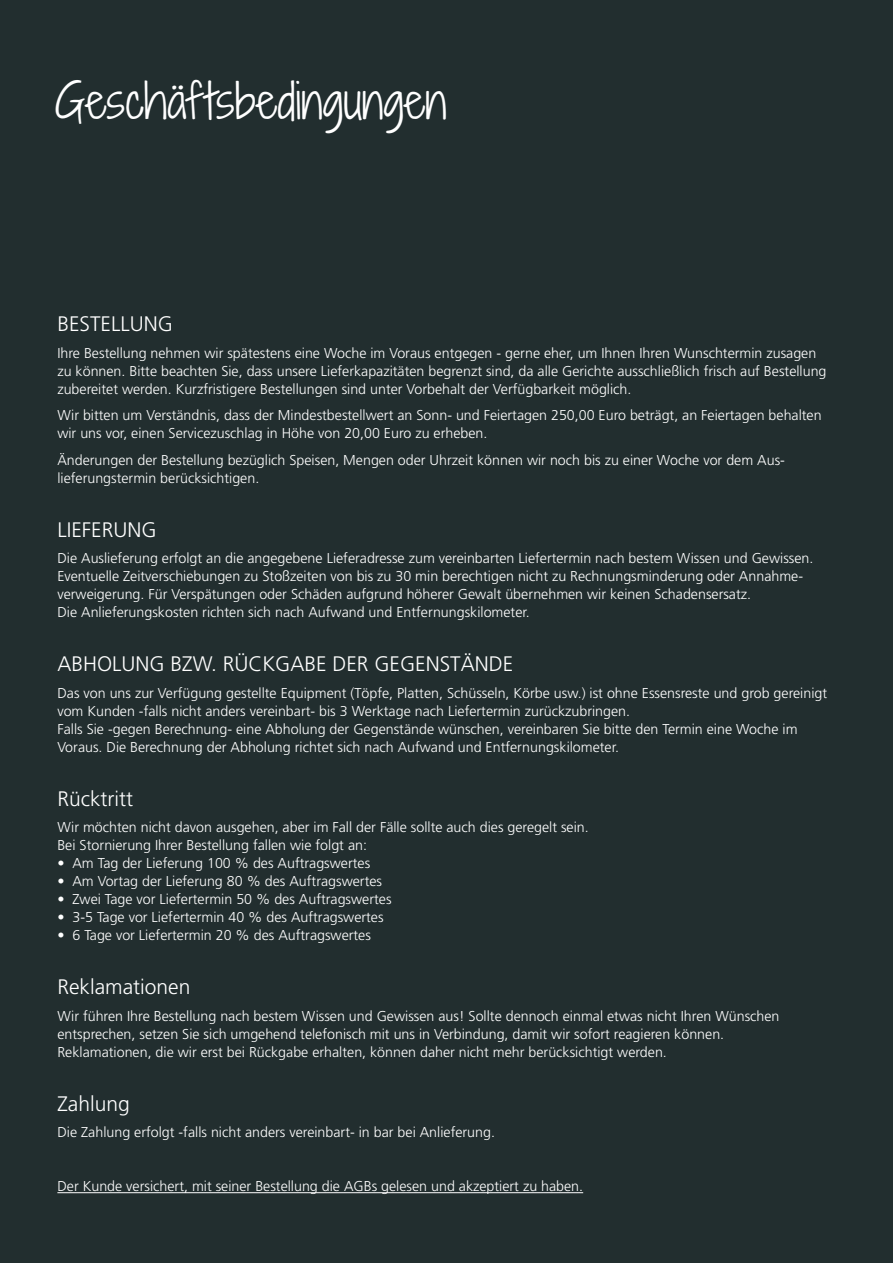
<style>
.page{position:relative;width:893px;height:1263px;background:#222e2f}
.page>*{position:absolute;margin:0;border:0;box-sizing:border-box;transform-origin:0 0}
.t1{font:300 46.5px "Shadows Into";color:#fff}
.t2{font:300 21px "Frutiger";color:#fff}
.t3{font:300 14.25px/18px "Frutiger";color:#fff}
</style>
<div class="page">
<hr style="left:57px;top:1192px;width:526px;height:1px;background:#fff">
<h1 class="t1" style="left:55px;top:67px;width:393px">Geschäftsbedingungen</h1>
<h2 class="t2" style="left:57px;top:312px;width:117px">BESTELLUNG</h2>
<p class="t3" style="left:57px;top:344px;width:771px">Ihre Bestellung nehmen wir spätestens eine Woche im Voraus entgegen - gerne eher, um Ihnen Ihren Wunschtermin zusagen zu können. Bitte beachten Sie, dass unsere Lieferkapazitäten begrenzt sind, da alle Gerichte ausschließlich frisch auf Bestellung zubereitet werden. Kurzfristigere Bestellungen sind unter Vorbehalt der Verfügbarkeit möglich.</p>
<p class="t3" style="left:57px;top:406px;width:766px">Wir bitten um Verständnis, dass der Mindestbestellwert an Sonn- und Feiertagen 250,00 Euro beträgt, an Feiertagen behalten wir uns vor, einen Servicezuschlag in Höhe von 20,00 Euro zu erheben.</p>
<p class="t3" style="left:57px;top:451px;width:729px">Änderungen der Bestellung bezüglich Speisen, Mengen oder Uhrzeit können wir noch bis zu einer Woche vor dem Aus&shy;lieferungstermin berücksichtigen.</p>
<h2 class="t2" style="left:57px;top:517px;width:101px">LIEFERUNG</h2>
<p class="t3" style="left:57px;top:549px;width:757px">Die Auslieferung erfolgt an die angegebene Lieferadresse zum vereinbarten Liefertermin nach bestem Wissen und Gewissen.<br>Eventuelle Zeitverschiebungen zu Stoßzeiten von bis zu 30 min berechtigen nicht zu Rechnungsminderung oder Annahme&shy;verweigerung. Für Verspätungen oder Schäden aufgrund höherer Gewalt übernehmen wir keinen Schadensersatz.<br>Die Anlieferungskosten richten sich nach Aufwand und Entfernungskilometer.</p>
<h2 class="t2" style="left:57px;top:652px;width:457px">ABHOLUNG BZW. RÜCKGABE DER GEGENSTÄNDE</h2>
<p class="t3" style="left:57px;top:684px;width:771px">Das von uns zur Verfügung gestellte Equipment (Töpfe, Platten, Schüsseln, Körbe usw.) ist ohne Essensreste und grob gereinigt vom Kunden -falls nicht anders vereinbart- bis 3 Werktage nach Liefertermin zurückzubringen.<br>Falls Sie -gegen Berechnung- eine Abholung der Gegenstände wünschen, vereinbaren Sie bitte den Termin eine Woche im Voraus. Die Berechnung der Abholung richtet sich nach Aufwand und Entfernungskilometer.</p>
<h2 class="t2" style="left:57px;top:786px;width:77px">Rücktritt</h2>
<p class="t3" style="left:57px;top:818px;width:533px">Wir möchten nicht davon ausgehen, aber im Fall der Fälle sollte auch dies geregelt sein.<br>Bei Stornierung Ihrer Bestellung fallen wie folgt an:</p>
<p class="t3" style="left:57px;top:854px;width:314px">• Am Tag der Lieferung 100 % des Auftragswertes</p>
<p class="t3" style="left:57px;top:872px;width:326px">• Am Vortag der Lieferung 80 % des Auftragswertes</p>
<p class="t3" style="left:57px;top:890px;width:336px">• Zwei Tage vor Liefertermin 50 % des Auftragswertes</p>
<p class="t3" style="left:57px;top:908px;width:328px">• 3-5 Tage vor Liefertermin 40 % des Auftragswertes</p>
<p class="t3" style="left:57px;top:926px;width:315px">• 6 Tage vor Liefertermin 20 % des Auftragswertes</p>
<h2 class="t2" style="left:57px;top:975px;width:135px">Reklamationen</h2>
<p class="t3" style="left:57px;top:1007px;width:724px">Wir führen Ihre Bestellung nach bestem Wissen und Gewissen aus! Sollte dennoch einmal etwas nicht Ihren Wünschen entsprechen, setzen Sie sich umgehend telefonisch mit uns in Verbindung, damit wir sofort reagieren können.<br>Reklamationen, die wir erst bei Rückgabe erhalten, können daher nicht mehr berücksichtigt werden.</p>
<h2 class="t2" style="left:57px;top:1092px;width:74px">Zahlung</h2>
<p class="t3" style="left:57px;top:1123px;width:439px">Die Zahlung erfolgt -falls nicht anders vereinbart- in bar bei Anlieferung.</p>
<p class="t3" style="left:57px;top:1177px;width:527px">Der Kunde versichert, mit seiner Bestellung die AGBs gelesen und akzeptiert zu haben.</p>
</div>
